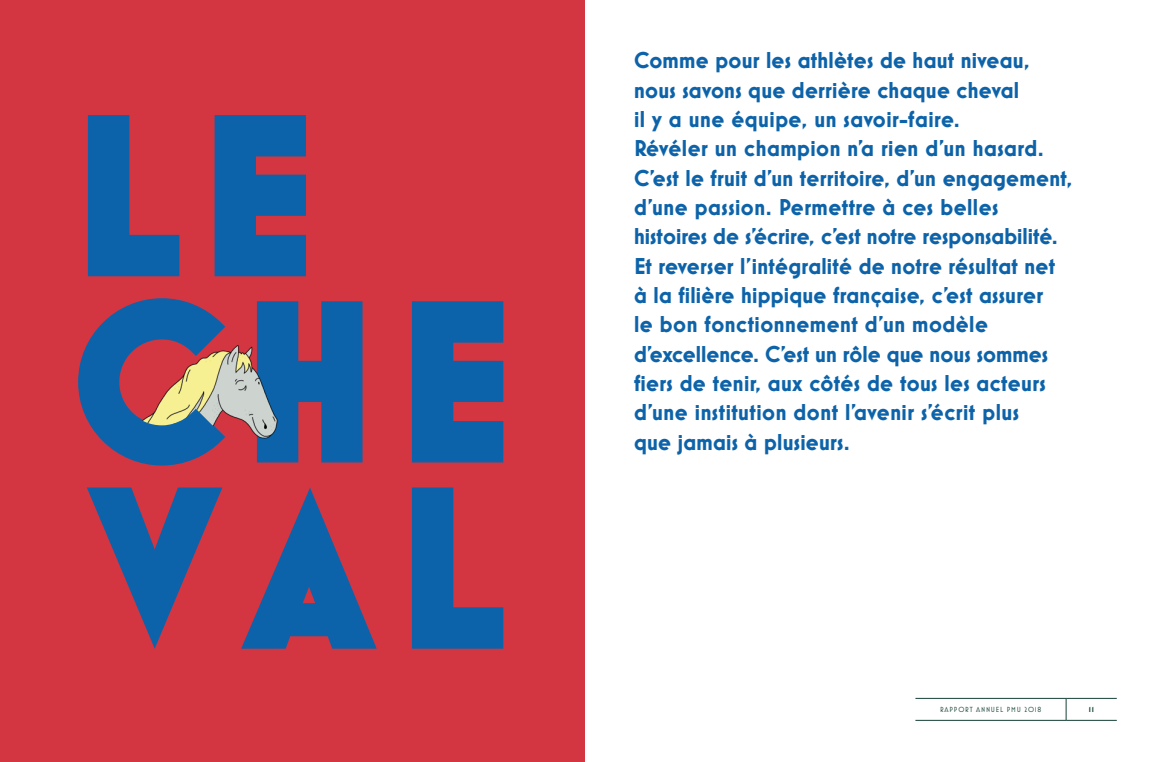
<style>
.page{position:relative;width:1170px;height:762px;background:#fff}
.page>*{position:absolute;margin:0;border:0;box-sizing:border-box;transform-origin:0 0}
.t1{font:700 23.38px/29.4px "Mostra Nuova";letter-spacing:.01em;color:#0d63a9}
.t2{font:7.5px "Mostra Nuova";letter-spacing:.1em;color:#154136}
.t3{font:700 7.5px "Mostra Nuova";color:#154136}
</style>
<div class="page">
<div style="left:0;top:0;width:585px;height:762px;background:#d33641"></div>
<svg style="left:88px;top:115px;width:91px;height:161px"></svg>
<svg style="left:214px;top:115px;width:92px;height:161px;background:#275d9b"></svg>
<svg style="left:78px;top:298px;width:147px;height:167px"></svg>
<svg style="left:257px;top:301px;width:105px;height:161px;background:#235d9d"></svg>
<svg style="left:412px;top:301px;width:91px;height:161px;background:#265d9b"></svg>
<svg style="left:87px;top:487px;width:135px;height:162px"></svg>
<svg style="left:412px;top:487px;width:91px;height:162px"></svg>
<svg style="left:241px;top:487px;width:135px;height:162px"></svg>
<img style="left:119px;top:328px;width:210px;height:121px">
<hr style="left:915px;top:698px;width:150px;height:1px;background:#154136">
<hr style="left:1065px;top:698px;width:51px;height:1px;background:#154136">
<svg style="left:1065px;top:698px;width:1px;height:22px"></svg>
<hr style="left:915px;top:720px;width:150px;height:1px;background:#154136">
<hr style="left:1065px;top:720px;width:51px;height:1px;background:#154136">
<p class="t1" style="left:634px;top:46px;width:439px">Comme pour les athlètes de haut niveau, nous savons que derrière chaque cheval<br>il y a une équipe, un savoir‑faire.<br>Révéler un champion n’a rien d’un hasard.<br>C’est le fruit d’un territoire, d’un engagement, d’une passion. Permettre à ces belles histoires de s’écrire, c’est notre responsabilité.<br>Et reverser l’intégralité de notre résultat net à la filière hippique française, c’est assurer<br>le bon fonctionnement d’un modèle d’excellence. C’est un rôle que nous sommes fiers de tenir, aux côtés de tous les acteurs d’une institution dont l’avenir s’écrit plus<br>que jamais à plusieurs.</p>
<p class="t2" style="left:940px;top:705px;width:103px">RAPPORT ANNUEL PMU 2018</p>
<p class="t3" style="left:1088px;top:705px;width:7px">11</p>
</div>
